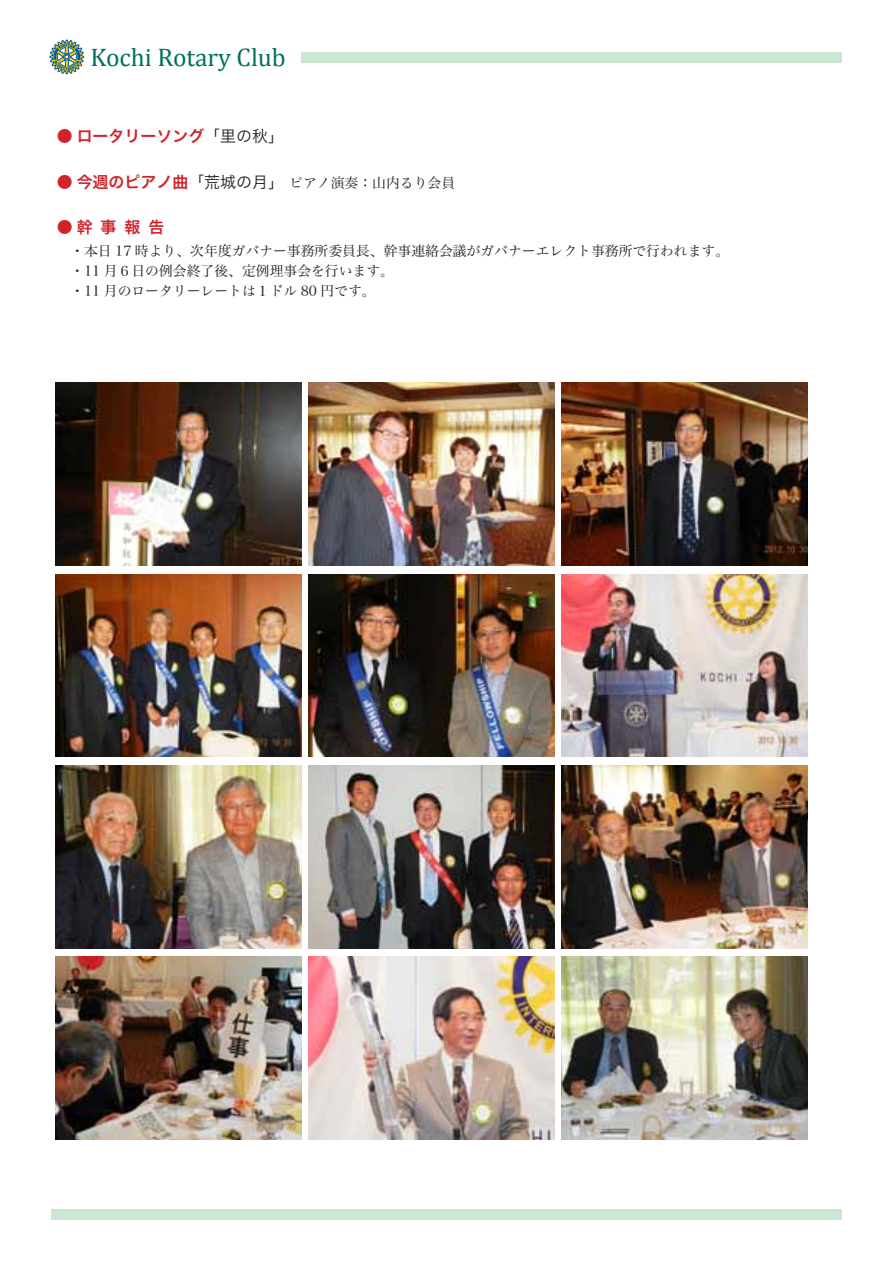
<style>
.page{position:relative;width:893px;height:1263px;background:#fff}
.page>*{position:absolute;margin:0;border:0;box-sizing:border-box;transform-origin:0 0}
.t1{font:25.5px "Cambria";color:#01715b}
.t2{font:15.9px "Hira Kaku Pro W6";color:#d1232a}
.t3{font:13.8px/20.2px "Hira Min Pro W3";color:#231f20}
.s1{font-family:"Hira Kaku Pro W3";color:#231f20}
.s2{font-family:"Hira Kaku Pro W6";font-size:15.9px;color:#d1232a}
.s3{font-family:"Hira Kaku Pro W3";font-size:15.9px}
</style>
<div class="page">
<svg style="left:50px;top:39px;width:34px;height:36px"></svg>
<div style="left:51px;top:1209px;width:791px;height:10px;background:#cbe6d3"></div>
<div style="left:302px;top:52px;width:540px;height:11px;background:#cbe6d3"></div>
<img style="left:55px;top:765px;width:247px;height:183px">
<img style="left:55px;top:574px;width:247px;height:183px">
<img style="left:55px;top:383px;width:247px;height:183px">
<img style="left:55px;top:957px;width:247px;height:183px">
<img style="left:308px;top:765px;width:247px;height:183px">
<img style="left:308px;top:574px;width:247px;height:183px">
<img style="left:308px;top:383px;width:247px;height:183px">
<img style="left:308px;top:957px;width:247px;height:183px">
<img style="left:561px;top:765px;width:247px;height:183px">
<img style="left:561px;top:574px;width:247px;height:183px">
<img style="left:561px;top:383px;width:247px;height:183px">
<img style="left:561px;top:957px;width:247px;height:183px">
<h1 class="t1" style="left:91px;top:42px;width:197px">Kochi Rotary Club</h1>
<p class="t2" style="left:57px;top:121px;width:229px">● ロータリーソング<span class="s1">「里の秋」</span></p>
<p class="t3" style="left:57px;top:171px;width:400px"><span class="s2">● 今週のピアノ曲</span><span class="s3">「荒城の月」</span> ピアノ演奏：山内るり会員</p>
<p class="t2" style="left:57px;top:213px;width:109px">●幹事報告</p>
<p class="t3" style="left:70px;top:239px;width:660px">・本日 17 時より、次年度ガバナー事務所委員長、幹事連絡会議がガバナーエレクト事務所で行われます。・11 月６日の例会終了後、定例理事会を行います。<br>・11 月のロータリーレートは１ドル 80 円です。</p>
</div>
